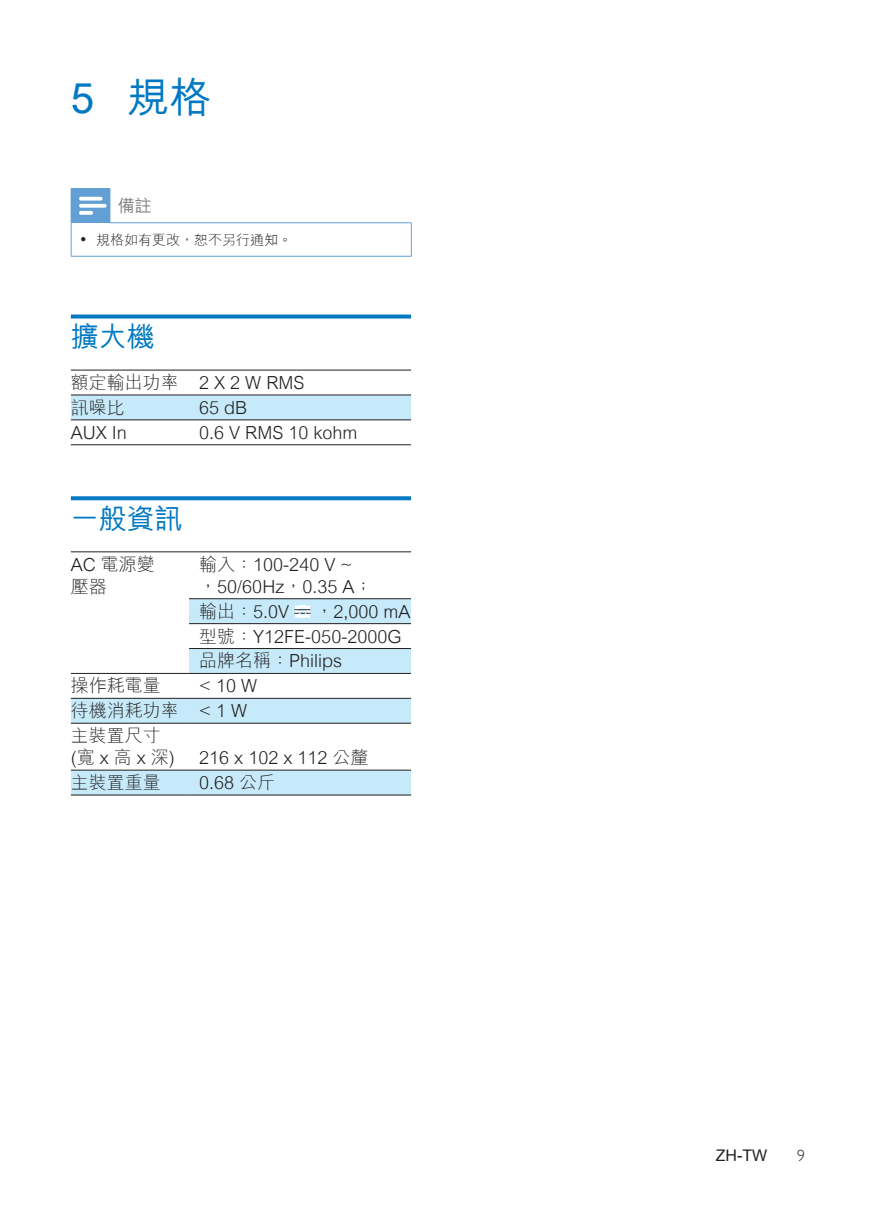
<style>
.page{position:relative;width:876px;height:1225px;background:#fff}
.page>*{position:absolute;margin:0;border:0;box-sizing:border-box;transform-origin:0 0}
.t1{font:500 42px "M Hei B5";color:#0079c2}
.t2{font:500 28px "M Hei B5";color:#0079c2}
.t3{font:300 18px/24.8px "M Hei B5";color:#231f20}
.t4{font:500 17px "M Hei B5";color:#808285}
.t5{font:500 16px "M Hei B5";color:#231f20}
.t6{font:16px "Gill Sans Alt One WGL Light";color:#231f20}
.t7{font:300 14px "M Hei B5";color:#231f20}
.s1{font-family:"Gill Sans Alt One WGL Light";font-weight:400;font-size:17px}
</style>
<div class="page">
<svg style="left:71px;top:314px;width:340px;height:4px"></svg>
<svg style="left:71px;top:496px;width:340px;height:4px"></svg>
<div style="left:71px;top:189px;width:39px;height:34px;background:#629fd5"></div>
<hr style="left:71px;top:223px;width:1px;height:33px;background:#629fd5">
<hr style="left:411px;top:223px;width:1px;height:33px;background:#629fd5">
<hr style="left:71px;top:256px;width:39px;height:1px;background:#629fd5">
<hr style="left:110px;top:256px;width:302px;height:1px;background:#629fd5">
<hr style="left:71px;top:188px;width:39px;height:1px;background:#629fd5">
<hr style="left:110px;top:189px;width:1px;height:33px;background:#629fd5">
<hr style="left:110px;top:222px;width:302px;height:1px;background:#629fd5">
<svg style="left:79px;top:197px;width:28px;height:18px"></svg>
<div style="left:71px;top:395px;width:340px;height:24px;background:#c6eafa"></div>
<hr style="left:71px;top:369px;width:118px;height:1px;background:#231f20">
<hr style="left:189px;top:369px;width:222px;height:1px;background:#231f20">
<hr style="left:71px;top:394px;width:118px;height:1px;background:#231f20">
<hr style="left:189px;top:394px;width:222px;height:1px;background:#231f20">
<hr style="left:71px;top:419px;width:118px;height:1px;background:#231f20">
<hr style="left:189px;top:419px;width:222px;height:1px;background:#231f20">
<hr style="left:71px;top:444px;width:118px;height:1px;background:#231f20">
<hr style="left:189px;top:444px;width:222px;height:1px;background:#231f20">
<svg style="left:71px;top:599px;width:340px;height:195px"></svg>
<hr style="left:71px;top:551px;width:118px;height:1px;background:#231f20">
<hr style="left:189px;top:551px;width:222px;height:1px;background:#231f20">
<hr style="left:189px;top:598px;width:222px;height:1px;background:#231f20">
<hr style="left:189px;top:623px;width:222px;height:1px;background:#231f20">
<hr style="left:189px;top:648px;width:222px;height:1px;background:#231f20">
<hr style="left:71px;top:673px;width:118px;height:1px;background:#231f20">
<hr style="left:189px;top:673px;width:222px;height:1px;background:#231f20">
<hr style="left:71px;top:698px;width:118px;height:1px;background:#231f20">
<hr style="left:189px;top:698px;width:222px;height:1px;background:#231f20">
<hr style="left:71px;top:722px;width:118px;height:1px;background:#231f20">
<hr style="left:189px;top:722px;width:222px;height:1px;background:#231f20">
<hr style="left:71px;top:769px;width:118px;height:1px;background:#231f20">
<hr style="left:189px;top:769px;width:222px;height:1px;background:#231f20">
<hr style="left:71px;top:794px;width:118px;height:1px;background:#231f20">
<hr style="left:189px;top:794px;width:222px;height:1px;background:#231f20">
<svg style="left:294px;top:605px;width:17px;height:12px"></svg>
<h1 class="t1" style="left:71px;top:75px;width:142px">5 規格</h1>
<p class="t4" style="left:118px;top:197px;width:35px">備註</p>
<p class="t7" style="left:79px;top:232px;width:215px"><span class="s1">•</span> 規格如有更改，恕不另行通知。</p>
<h2 class="t2" style="left:71px;top:322px;width:85px">擴大機</h2>
<p class="t3" style="left:71px;top:370px;width:235px">額定輸出功率 2 X 2 W RMS訊噪比</p>
<p class="t3" style="left:199px;top:395px;width:50px">65 dB</p>
<p class="t3" style="left:71px;top:420px;width:58px">AUX In</p>
<p class="t3" style="left:199px;top:420px;width:160px">0.6 V RMS 10 kohm</p>
<h2 class="t2" style="left:71px;top:503px;width:114px">一般資訊</h2>
<p class="t3" style="left:71px;top:554px;width:86px;line-height:22px">AC 電源變壓器</p>
<p class="t3" style="left:199px;top:554px;width:175px;line-height:22px">輸入：100-240 V ~，50/60Hz，0.35 A；</p>
<p class="t3" style="left:199px;top:599px;width:92px">輸出：5.0V</p>
<p class="t3" style="left:199px;top:599px;width:213px;text-indent:116px">，2,000 mA型號：Y12FE-050-2000G品牌名稱：Philips</p>
<p class="t3" style="left:71px;top:674px;width:91px">操作耗電量</p>
<p class="t3" style="left:71px;top:674px;width:188px;text-indent:128px">&lt; 10 W待機消耗功率 &lt; 1 W主裝置尺寸</p>
<p class="t3" style="left:71px;top:745px;width:106px">(寬 x 高 x 深)</p>
<p class="t3" style="left:199px;top:745px;width:171px">216 x 102 x 112 公釐</p>
<p class="t3" style="left:71px;top:770px;width:91px">主裝置重量</p>
<p class="t3" style="left:199px;top:770px;width:78px">0.68 公斤</p>
<p class="t5" style="left:716px;top:1147px;width:53px">ZH-TW</p>
<p class="t6" style="left:797px;top:1145px;width:9px">9</p>
</div>
